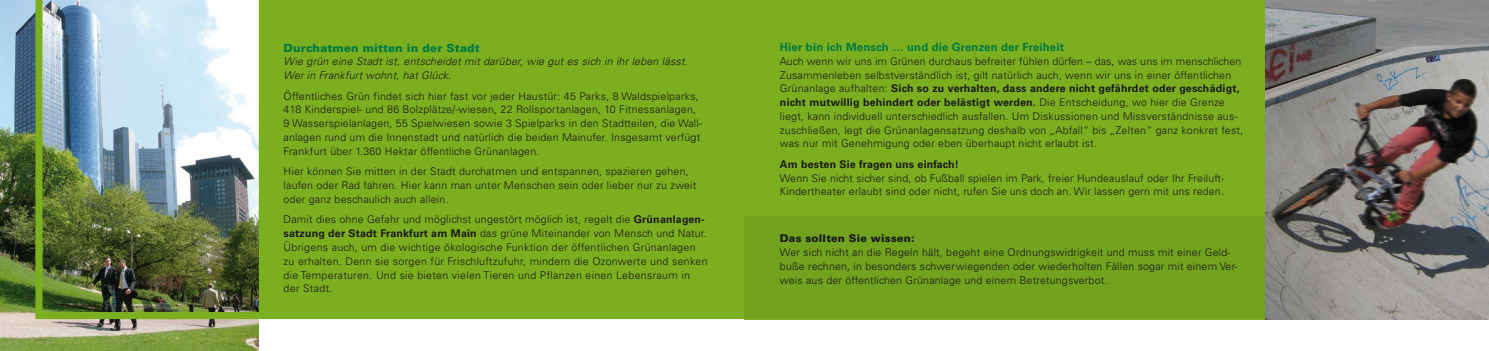
<style>
.page{position:relative;width:1489px;height:351px;background:#fff}
.page>*{position:absolute;margin:0;border:0;box-sizing:border-box;transform-origin:0 0}
.t1{font:700 11.25px "Univers";letter-spacing:.02em;color:#007a42}
.t2{font:900 11.25px "Univers";letter-spacing:.02em;color:#007a42}
.t3{font:300 10.62px/13.8px "Univers";letter-spacing:.02em;color:#1a171c}
.t4{font:italic 300 10.62px/13.8px "Univers";letter-spacing:.02em;color:#1a171c}
.t5{font:700 10.62px "Univers";letter-spacing:.02em;color:#1a171c}
.t6{font:900 10.62px "Univers";letter-spacing:.02em;color:#1a171c}
.s1{font-weight:700}
</style>
<div class="page">
<img style="left:0;top:0;width:259px;height:351px">
<svg style="left:35px;top:0;width:709px;height:319px;background:#80aa42"></svg>
<div style="left:744px;top:0;width:522px;height:319px;background:#7baf1f"></div>
<div style="left:744px;top:216px;width:568px;height:103px;background:#71a31e"></div>
<img style="left:1265px;top:0;width:223px;height:319px">
<p class="t2" style="left:283px;top:40px;width:198px">Durchatmen mitten in der Stadt</p>
<p class="t4" style="left:283px;top:55px;width:406px">Wie grün eine Stadt ist, entscheidet mit darüber, wie gut es sich in ihr leben lässt.<br>Wer in Frankfurt wohnt, hat Glück.</p>
<p class="t3" style="left:283px;top:89px;width:419px">Öffentliches Grün findet sich hier fast vor jeder Haustür: 45 Parks, 8 Waldspielparks, 418 Kinderspiel- und 86 Bolzplätze/-wiesen, 22 Rollsportanlagen, 10 Fitnessanlagen, 9 Wasserspielanlagen, 55 Spielwiesen sowie 3 Spielparks in den Stadtteilen, die Wall&shy;anlagen rund um die Innenstadt und natürlich die beiden Mainufer. Insgesamt verfügt Frankfurt über 1.360 Hektar öffentliche Grünanlagen.</p>
<p class="t3" style="left:283px;top:165px;width:414px">Hier können Sie mitten in der Stadt durchatmen und entspannen, spazieren gehen, laufen oder Rad fahren. Hier kann man unter Menschen sein oder lieber nur zu zweit oder ganz beschaulich auch allein.</p>
<p class="t3" style="left:283px;top:213px;width:425px">Damit dies ohne Gefahr und möglichst ungestört möglich ist, regelt die <span class="s1">Grünanlagen&shy;satzung der Stadt Frankfurt am Main</span> das grüne Miteinander von Mensch und Natur.<br>Übrigens auch, um die wichtige ökologische Funktion der öffentlichen Grünanlagen zu erhalten. Denn sie sorgen für Frischluftzufuhr, mindern die Ozonwerte und senken die Temperaturen. Und sie bieten vielen Tieren und Pflanzen einen Lebensraum in der Stadt.</p>
<p class="t1" style="left:780px;top:40px;width:286px">Hier bin ich Mensch … und die Grenzen der Freiheit</p>
<p class="t3" style="left:780px;top:54px;width:465px">Auch wenn wir uns im Grünen durchaus befreiter fühlen dürfen – das, was uns im menschlichen Zusammenleben selbstverständlich ist, gilt natürlich auch, wenn wir uns in einer öffentlichen Grünanlage aufhalten: <span class="s1">Sich so zu verhalten, dass andere nicht gefährdet oder geschädigt, nicht mutwillig behindert oder belästigt werden.</span> Die Entscheidung, wo hier die Grenze liegt, kann individuell unterschiedlich ausfallen. Um Diskussionen und Missverständnisse aus&shy;zuschließen, legt die Grünanlagensatzung deshalb von „Abfall“ bis „Zelten“ ganz konkret fest, was nur mit Genehmigung oder eben überhaupt nicht erlaubt ist.</p>
<p class="t5" style="left:780px;top:158px;width:181px">Am besten Sie fragen uns einfach!</p>
<p class="t3" style="left:780px;top:171px;width:446px">Wenn Sie nicht sicher sind, ob Fußball spielen im Park, freier Hundeauslauf oder Ihr Freiluft-<br>Kindertheater erlaubt sind oder nicht, rufen Sie uns doch an. Wir lassen gern mit uns reden.</p>
<p class="t6" style="left:780px;top:232px;width:136px">Das sollten Sie wissen:</p>
<p class="t3" style="left:780px;top:245px;width:459px">Wer sich nicht an die Regeln hält, begeht eine Ordnungswidrigkeit und muss mit einer Geld&shy;buße rechnen, in besonders schwerwiegenden oder wiederholten Fällen sogar mit einem Ver&shy;weis aus der öffentlichen Grünanlage und einem Betretungsverbot.</p>
</div>
